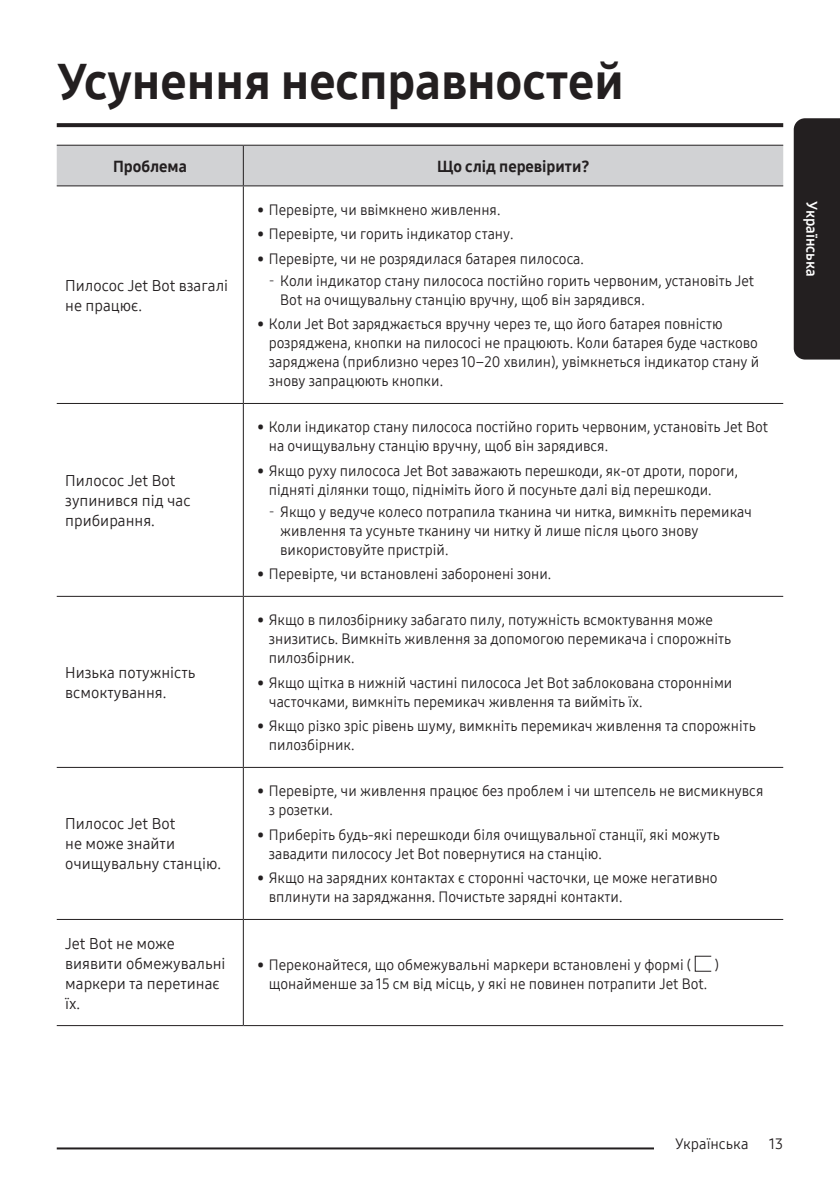
<style>
.page{position:relative;width:840px;height:1191px;background:#fff}
.page>*{position:absolute;margin:0;border:0;box-sizing:border-box;transform-origin:0 0}
.t1{font:50px "Samsung One Cyrillic 800";color:#231f20}
.t2{font:16px "Samsung One Cyrillic 800";color:#231f20}
.t3{font:15.6px/20px "Samsung One Cyrillic 400";color:#231f20}
.t4{font:15px/19px "Samsung One Cyrillic 400";color:#231f20;scale:.95 1}
.t5{font:15px "Samsung One Cyrillic 400";color:#231f20}
.t6{font:15px "Samsung One Cyrillic 700";color:#fff}
.s1{font-family:"Samsung Clan Pro"}
</style>
<div class="page">
<div style="left:793px;top:118px;width:46px;height:241px;background:#231f20"></div>
<hr style="left:57px;top:1147px;width:623px;height:2px;background:#231f20">
<div style="left:654px;top:1136px;width:94px;height:18px;background:#fff"></div>
<svg style="left:57px;top:123px;width:725px;height:4px;background:#2a2728"></svg>
<div style="left:57px;top:146px;width:725px;height:39px;background:#d1d2d4"></div>
<hr style="left:57px;top:145px;width:186px;height:1px;background:#231f20">
<hr style="left:243px;top:145px;width:539px;height:1px;background:#231f20">
<hr style="left:243px;top:146px;width:1px;height:39px;background:#231f20">
<hr style="left:57px;top:185px;width:186px;height:1px;background:#231f20">
<hr style="left:243px;top:185px;width:539px;height:1px;background:#231f20">
<hr style="left:243px;top:186px;width:1px;height:217px;background:#231f20">
<hr style="left:57px;top:403px;width:186px;height:1px;background:#231f20">
<hr style="left:243px;top:403px;width:539px;height:1px;background:#231f20">
<hr style="left:243px;top:404px;width:1px;height:192px;background:#231f20">
<hr style="left:57px;top:596px;width:186px;height:1px;background:#231f20">
<hr style="left:243px;top:596px;width:539px;height:1px;background:#231f20">
<hr style="left:243px;top:597px;width:1px;height:170px;background:#231f20">
<hr style="left:57px;top:767px;width:186px;height:1px;background:#231f20">
<hr style="left:243px;top:767px;width:539px;height:1px;background:#231f20">
<hr style="left:243px;top:768px;width:1px;height:151px;background:#231f20">
<hr style="left:57px;top:919px;width:186px;height:1px;background:#231f20">
<hr style="left:243px;top:919px;width:539px;height:1px;background:#231f20">
<hr style="left:243px;top:920px;width:1px;height:105px;background:#231f20">
<hr style="left:57px;top:1025px;width:186px;height:1px;background:#231f20">
<hr style="left:243px;top:1025px;width:539px;height:1px;background:#231f20">
<h1 class="t1" style="left:57px;top:48px;width:568px">Усунення несправностей</h1>
<p class="t2" style="left:113px;top:156px;width:75px">Проблема</p>
<p class="t2" style="left:437px;top:156px;width:154px">Що слід перевірити?</p>
<p class="t3" style="left:65px;top:275px;width:164px">Пилосос Jet Bot взагалі не працює.</p>
<p class="t3" style="left:65px;top:470px;width:127px">Пилосос Jet Bot зупинився під час прибирання.</p>
<p class="t3" style="left:65px;top:662px;width:132px">Низька потужність всмоктування.</p>
<p class="t3" style="left:65px;top:814px;width:157px">Пилосос Jet Bot<br>не може знайти очищувальну станцію.</p>
<p class="t3" style="left:65px;top:933px;width:162px">Jet Bot не може виявити обмежувальні маркери та перетинає їх.</p>
<p class="t4" style="left:257px;top:200px;width:257px">• Перевірте, чи ввімкнено живлення.</p>
<p class="t4" style="left:257px;top:224px;width:271px">• Перевірте, чи горить індикатор стану.</p>
<p class="t4" style="left:257px;top:249px;width:345px">• Перевірте, чи не розрядилася батарея пилососа.</p>
<p class="t4" style="left:280px;top:271px;width:500px;text-indent:-11px"><span class="s1">-</span> Коли індикатор стану пилососа постійно горить червоним, установіть Jet<br>Bot на очищувальну станцію вручну, щоб він зарядився.</p>
<p class="t4" style="left:269px;top:314px;width:517px;text-indent:-11px">• Коли Jet Bot заряджається вручну через те, що його батарея повністю розряджена, кнопки на пилососі не працюють. Коли батарея буде частково заряджена (приблизно через 10–20 хвилин), увімкнеться індикатор стану й знову запрацюють кнопки.</p>
<p class="t4" style="left:269px;top:417px;width:527px;text-indent:-11px">• Коли індикатор стану пилососа постійно горить червоним, установіть Jet Bot на очищувальну станцію вручну, щоб він зарядився.</p>
<p class="t4" style="left:269px;top:461px;width:495px;text-indent:-11px">• Якщо руху пилососа Jet Bot заважають перешкоди, як-от дроти, пороги, підняті ділянки тощо, підніміть його й посуньте далі від перешкоди.</p>
<p class="t4" style="left:280px;top:502px;width:498px;text-indent:-11px"><span class="s1">-</span> Якщо у ведуче колесо потрапила тканина чи нитка, вимкніть перемикач живлення та усуньте тканину чи нитку й лише після цього знову використовуйте пристрій.</p>
<p class="t4" style="left:257px;top:564px;width:310px">• Перевірте, чи встановлені заборонені зони.</p>
<p class="t4" style="left:269px;top:610px;width:488px;text-indent:-11px">• Якщо в пилозбірнику забагато пилу, потужність всмоктування може знизитись. Вимкніть живлення за допомогою перемикача і спорожніть пилозбірник.</p>
<p class="t4" style="left:269px;top:673px;width:489px;text-indent:-11px">• Якщо щітка в нижній частині пилососа Jet Bot заблокована сторонніми часточками, вимкніть перемикач живлення та вийміть їх.</p>
<p class="t4" style="left:269px;top:716px;width:514px;text-indent:-11px">• Якщо різко зріс рівень шуму, вимкніть перемикач живлення та спорожніть пилозбірник.</p>
<p class="t4" style="left:269px;top:781px;width:522px;text-indent:-11px">• Перевірте, чи живлення працює без проблем і чи штепсель не висмикнувся з розетки.</p>
<p class="t4" style="left:269px;top:825px;width:476px;text-indent:-11px">• Приберіть будь-які перешкоди біля очищувальної станції, які можуть завадити пилососу Jet Bot повернутися на станцію.</p>
<p class="t4" style="left:269px;top:868px;width:473px;text-indent:-11px">• Якщо на зарядних контактах є сторонні часточки, це може негативно вплинути на заряджання. Почистьте зарядні контакти.</p>
<p class="t4" style="left:257px;top:955px;width:458px">• Переконайтеся, що обмежувальні маркери встановлені у формі (</p>
<p class="t4" style="left:714px;top:955px;width:6px">)</p>
<p class="t4" style="left:269px;top:974px;width:462px">щонайменше за 15 см від місць, у які не повинен потрапити Jet Bot.</p>
<p class="t6" style="left:821px;top:201px;width:77px;rotate:90deg">Українська</p>
<p class="t5" style="left:674px;top:1134px;width:75px">Українська</p>
<p class="t5" style="left:768px;top:1134px;width:16px">13</p>
</div>
